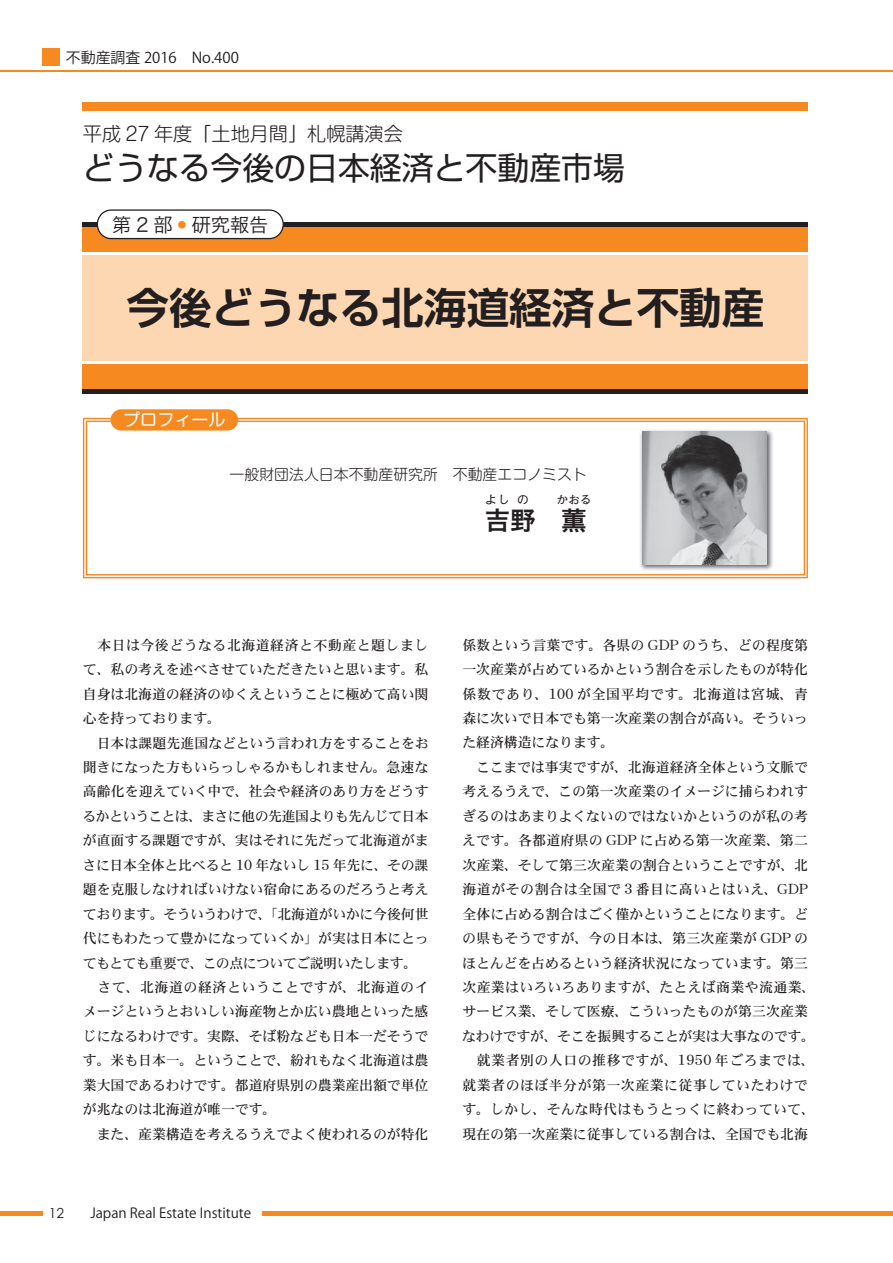
<style>
.page{position:relative;width:893px;height:1263px;background:#fff}
.page>*{position:absolute;margin:0;border:0;box-sizing:border-box;transform-origin:0 0}
.t1{font:700 42.45px "Shin Go Pro De";color:#231f20}
.t2{font:31.95px "Shin Go Pro";color:#231f20}
.t3{font:25.5px "Hira Kaku Pro W6";color:#231f20}
.t4{font:300 19.2px "Shin M Go Pro";color:#231f20}
.t5{font:19.2px "Hira Kaku Pro W3";color:#231f20}
.t6{font:16.95px "Shin M Go Pro";color:#fff}
.t7{font:300 14.85px "Shin M Go Pro";color:#231f20}
.t8{font:14.85px "Koz Go Pro";color:#231f20}
.t9{font:13.8px/24.5px "DFHS Mincho W5 WINP RKSJ H";color:#231f20}
.t10{font:13.8px "Koz Go Pro";color:#231f20}
.t11{font:13.8px "Century Gothic";color:#231f20}
.t12{font:300 11.7px "Shin Go Pro";color:#231f20}
.s1{color:#f6891f}
</style>
<div class="page">
<hr style="left:0;top:1211px;width:43px;height:4px;background:#f6891f">
<hr style="left:262px;top:1211px;width:631px;height:4px;background:#f6891f">
<hr style="left:0;top:70px;width:893px;height:1px;background:#f6891f">
<div style="left:43px;top:49px;width:17px;height:17px;background:#f6891f"></div>
<svg style="left:83px;top:418px;width:725px;height:160px;background:#f9c088"></svg>
<svg style="left:86px;top:421px;width:719px;height:154px"></svg>
<div style="left:111px;top:409px;width:127px;height:22px;background:#f6891f;border-radius:11px"></div>
<div style="left:83px;top:222px;width:725px;height:171px;background:#f6891f"></div>
<div style="left:83px;top:252px;width:725px;height:112px;background:#fdd7b1"></div>
<img style="left:639px;top:429px;width:134px;height:142px">
<img style="left:642px;top:432px;width:124px;height:132px">
<hr style="left:83px;top:361px;width:725px;height:3px;background:#fff">
<hr style="left:83px;top:252px;width:725px;height:2px;background:#fff">
<hr style="left:83px;top:389px;width:725px;height:4px;background:#231f20">
<hr style="left:83px;top:222px;width:725px;height:4px;background:#231f20">
<div style="left:83px;top:102px;width:725px;height:9px;background:#f6891f"></div>
<svg style="left:97px;top:209px;width:187px;height:30px"></svg>
<p class="t8" style="left:66px;top:48px;width:174px">不動産調査 2016　No.400</p>
<h3 class="t4" style="left:83px;top:119px;width:321px">平成 27 年度「土地月間」札幌講演会</h3>
<h2 class="t2" style="left:83px;top:142px;width:544px">どうなる今後の日本経済と不動産市場</h2>
<h3 class="t5" style="left:112px;top:207px;width:158px">第 2 部<span class="s1">•</span>研究報告</h3>
<h1 class="t1" style="left:126px;top:273px;width:639px">今後どうなる北海道経済と不動産</h1>
<p class="t6" style="left:123px;top:406px;width:104px">プロフィール</p>
<p class="t7" style="left:230px;top:462px;width:359px">一般財団法人日本不動産研究所　不動産エコノミスト</p>
<h3 class="t3" style="left:485px;top:497px;width:53px">吉野</h3>
<p class="t12" style="left:485px;top:489px;width:26px">よし</p>
<p class="t12" style="left:517px;top:489px;width:13px">の</p>
<p class="t12" style="left:556px;top:489px;width:37px">かおる</p>
<h3 class="t3" style="left:561px;top:497px;width:27px">薫</h3>
<p class="t9" style="left:83px;top:632px;width:348px">　本日は今後どうなる北海道経済と不動産と題しまして、私の考えを述べさせていただきたいと思います。私自身は北海道の経済のゆくえということに極めて高い関心を持っております。<br>　日本は課題先進国などという言われ方をすることをお聞きになった方もいらっしゃるかもしれません。急速な高齢化を迎えていく中で、社会や経済のあり方をどうするかということは、まさに他の先進国よりも先んじて日本が直面する課題ですが、実はそれに先だって北海道がまさに日本全体と比べると 10 年ないし 15 年先に、その課題を克服しなければいけない宿命にあるのだろうと考えております。そういうわけで、「北海道がいかに今後何世代にもわたって豊かになっていくか」が実は日本にとってもとても重要で、この点についてご説明いたします。　さて、北海道の経済ということですが、北海道のイメージというとおいしい海産物とか広い農地といった感じになるわけです。実際、そば粉なども日本一だそうです。米も日本一。ということで、紛れもなく北海道は農業大国であるわけです。都道府県別の農業産出額で単位が兆なのは北海道が唯一です。<br>　また、産業構造を考えるうえでよく使われるのが特化</p>
<p class="t9" style="left:462px;top:632px;width:354px">係数という言葉です。各県の GDP のうち、どの程度第一次産業が占めているかという割合を示したものが特化係数であり、100 が全国平均です。北海道は宮城、青森に次いで日本でも第一次産業の割合が高い。そういった経済構造になります。<br>　ここまでは事実ですが、北海道経済全体という文脈で考えるうえで、この第一次産業のイメージに捕らわれすぎるのはあまりよくないのではないかというのが私の考えです。各都道府県の GDP に占める第一次産業、第二次産業、そして第三次産業の割合ということですが、北海道がその割合は全国で 3 番目に高いとはいえ、GDP全体に占める割合はごく僅かということになります。どの県もそうですが、今の日本は、第三次産業が GDP のほとんどを占めるという経済状況になっています。第三次産業はいろいろありますが、たとえば商業や流通業、サービス業、そして医療、こういったものが第三次産業なわけですが、そこを振興することが実は大事なのです。　就業者別の人口の推移ですが、1950 年ごろまでは、就業者のほぼ半分が第一次産業に従事していたわけです。しかし、そんな時代はもうとっくに終わっていて、現在の第一次産業に従事している割合は、全国でも北海</p>
<p class="t11" style="left:49px;top:1203px;width:17px">12</p>
<p class="t10" style="left:90px;top:1204px;width:162px">Japan Real Estate Institute</p>
</div>
